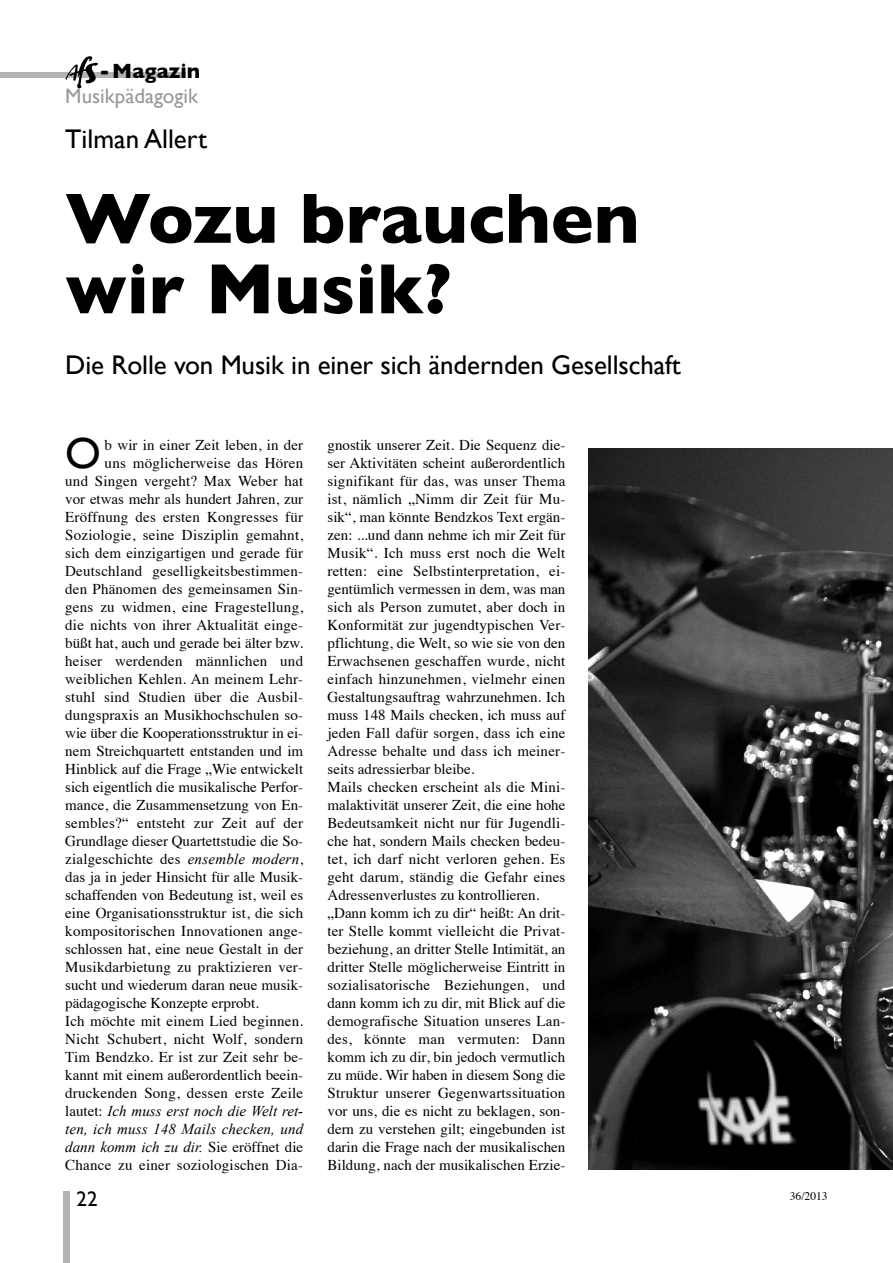
<style>
.page{position:relative;width:893px;height:1263px;background:#fff}
.page>*{position:absolute;margin:0;border:0;box-sizing:border-box;transform-origin:0 0}
.t1{font:700 72px/70.5px "Gill Sans";color:#000}
.t2{font:43.5px "Gill Sans";color:#000}
.t3{font:27px "Gill Sans";letter-spacing:-.005em;color:#000}
.t4{font:21px "Gill Sans";color:#999}
.t5{font:700 21px "Gill Sans";color:#000}
.t6{font:21px "Gill Sans";color:#000}
.t7{font:15px/18px "Times";letter-spacing:.005em;color:#000}
.t8{font:italic 15px/18px "Times New Roman";letter-spacing:.01em;color:#000;text-align:justify}
.t9{font:11.55px "Times";color:#000}
.s1{font-family:"Times New Roman";font-style:italic}
.s2{font-family:"Times";font-style:normal}
</style>
<div class="page">
<div style="left:0;top:72px;width:186px;height:6px;background:#b3b3b3"></div>
<img style="left:65px;top:56px;width:33px;height:32px">
<div style="left:64px;top:1191px;width:6px;height:72px;background:#b3b3b3"></div>
<img style="left:588px;top:448px;width:305px;height:721px">
<h3 class="t5" style="left:99px;top:59px;width:102px">-Magazin</h3>
<h3 class="t4" style="left:65px;top:84px;width:134px">Musikpädagogik</h3>
<h3 class="t3" style="left:65px;top:123px;width:143px">Tilman Allert</h3>
<h1 class="t1" style="left:65px;top:183px;width:576px">Wozu brauchen wir Musik?</h1>
<h3 class="t3" style="left:65px;top:350px;width:617px">Die Rolle von Musik in einer sich ändernden Gesellschaft</h3>
<h2 class="t2" style="left:65px;top:428px;width:37px">O</h2>
<p class="t7" style="left:327px;top:437px;width:239px">gnostik unserer Zeit. Die Sequenz die&shy;ser Aktivitäten scheint außerordentlich signifikant für das, was unser Thema ist, nämlich „Nimm dir Zeit für Mu&shy;sik“, man könnte Bendzkos Text ergän&shy;zen: ...und dann nehme ich mir Zeit für Musik“. Ich muss erst noch die Welt retten: eine Selbstinterpretation, ei&shy;gentümlich vermessen in dem, was man sich als Person zumutet, aber doch in Konformität zur jugendtypischen Ver&shy;pflichtung, die Welt, so wie sie von den Erwachsenen geschaffen wurde, nicht einfach hinzunehmen, vielmehr einen Gestaltungsauftrag wahrzunehmen. Ich muss 148 Mails checken, ich muss auf jeden Fall dafür sorgen, dass ich eine Adresse behalte und dass ich meiner&shy;seits adressierbar bleibe.<br>Mails checken erscheint als die Mini&shy;malaktivität unserer Zeit, die eine hohe Bedeutsamkeit nicht nur für Jugendli&shy;che hat, sondern Mails checken bedeu&shy;tet, ich darf nicht verloren gehen. Es geht darum, ständig die Gefahr eines Adressenverlustes zu kontrollieren. „Dann komm ich zu dir“ heißt: An drit&shy;ter Stelle kommt vielleicht die Privat&shy;beziehung, an dritter Stelle Intimität, an dritter Stelle möglicherweise Eintritt in sozialisatorische Beziehungen, und dann komm ich zu dir, mit Blick auf die demografische Situation unseres Lan&shy;des, könnte man vermuten: Dann komm ich zu dir, bin jedoch vermutlich zu müde. Wir haben in diesem Song die Struktur unserer Gegenwartssituation vor uns, die es nicht zu beklagen, son&shy;dern zu verstehen gilt; eingebunden ist darin die Frage nach der musikalischen Bildung, nach der musikalischen Erzie-</p>
<p class="t7" style="left:105px;top:437px;width:200px">b wir in einer Zeit leben, in der</p>
<p class="t7" style="left:105px;top:455px;width:200px">uns möglicherweise das Hören</p>
<p class="t7" style="left:65px;top:473px;width:239px">und Singen vergeht? Max Weber hat</p>
<p class="t7" style="left:65px;top:491px;width:239px">vor etwas mehr als hundert Jahren, zur</p>
<p class="t7" style="left:65px;top:509px;width:239px">Eröffnung des ersten Kongresses für</p>
<p class="t7" style="left:65px;top:527px;width:239px">Soziologie, seine Disziplin gemahnt,</p>
<p class="t7" style="left:65px;top:545px;width:239px">sich dem einzigartigen und gerade für</p>
<p class="t7" style="left:65px;top:563px;width:239px">Deutschland geselligkeitsbestimmen-</p>
<p class="t7" style="left:65px;top:581px;width:239px">den Phänomen des gemeinsamen Sin-</p>
<p class="t7" style="left:65px;top:599px;width:239px">gens zu widmen, eine Fragestellung,</p>
<p class="t7" style="left:65px;top:617px;width:239px">die nichts von ihrer Aktualität einge-</p>
<p class="t7" style="left:65px;top:635px;width:239px">büßt hat, auch und gerade bei älter bzw.</p>
<p class="t7" style="left:65px;top:653px;width:239px">heiser werdenden männlichen und</p>
<p class="t7" style="left:65px;top:671px;width:239px">weiblichen Kehlen. An meinem Lehr-</p>
<p class="t7" style="left:65px;top:689px;width:239px">stuhl sind Studien über die Ausbil-</p>
<p class="t7" style="left:65px;top:707px;width:239px">dungspraxis an Musikhochschulen so-</p>
<p class="t7" style="left:65px;top:725px;width:239px">wie über die Kooperationsstruktur in ei-</p>
<p class="t7" style="left:65px;top:743px;width:239px">nem Streichquartett entstanden und im</p>
<p class="t7" style="left:65px;top:761px;width:239px">Hinblick auf die Frage „Wie entwickelt</p>
<p class="t7" style="left:65px;top:779px;width:239px">sich eigentlich die musikalische Perfor-</p>
<p class="t7" style="left:65px;top:797px;width:239px">mance, die Zusammensetzung von En-</p>
<p class="t7" style="left:65px;top:815px;width:239px">sembles?“ entsteht zur Zeit auf der</p>
<p class="t7" style="left:65px;top:833px;width:239px">Grundlage dieser Quartettstudie die So-</p>
<p class="t7" style="left:65px;top:851px;width:239px">zialgeschichte des <span class="s1">ensemble modern</span>,</p>
<p class="t7" style="left:65px;top:869px;width:239px">das ja in jeder Hinsicht für alle Musik-</p>
<p class="t7" style="left:65px;top:887px;width:239px">schaffenden von Bedeutung ist, weil es</p>
<p class="t7" style="left:65px;top:905px;width:239px">eine Organisationsstruktur ist, die sich</p>
<p class="t7" style="left:65px;top:923px;width:239px">kompositorischen Innovationen ange-</p>
<p class="t7" style="left:65px;top:941px;width:239px">schlossen hat, eine neue Gestalt in der</p>
<p class="t7" style="left:65px;top:959px;width:239px">Musikdarbietung zu praktizieren ver-</p>
<p class="t7" style="left:65px;top:977px;width:239px">sucht und wiederum daran neue musik-</p>
<p class="t7" style="left:65px;top:995px;width:195px">pädagogische Konzepte erprobt.</p>
<p class="t7" style="left:65px;top:1013px;width:239px">Ich möchte mit einem Lied beginnen.</p>
<p class="t7" style="left:65px;top:1031px;width:239px">Nicht Schubert, nicht Wolf, sondern</p>
<p class="t7" style="left:65px;top:1049px;width:239px">Tim Bendzko. Er ist zur Zeit sehr be-</p>
<p class="t7" style="left:65px;top:1067px;width:239px">kannt mit einem außerordentlich beein-</p>
<p class="t7" style="left:65px;top:1085px;width:239px">druckenden Song, dessen erste Zeile</p>
<p class="t8" style="left:65px;top:1102px;width:239px"><span class="s2">lautet:</span> Ich muss erst noch die Welt ret&shy;ten, ich muss 148 Mails checken, und dann komm ich zu dir. <span class="s2">Sie eröffnet die</span></p>
<p class="t7" style="left:65px;top:1157px;width:239px">Chance zu einer soziologischen Dia-</p>
<h3 class="t6" style="left:77px;top:1187px;width:23px">22</h3>
<p class="t9" style="left:790px;top:1191px;width:39px">36/2013</p>
</div>
